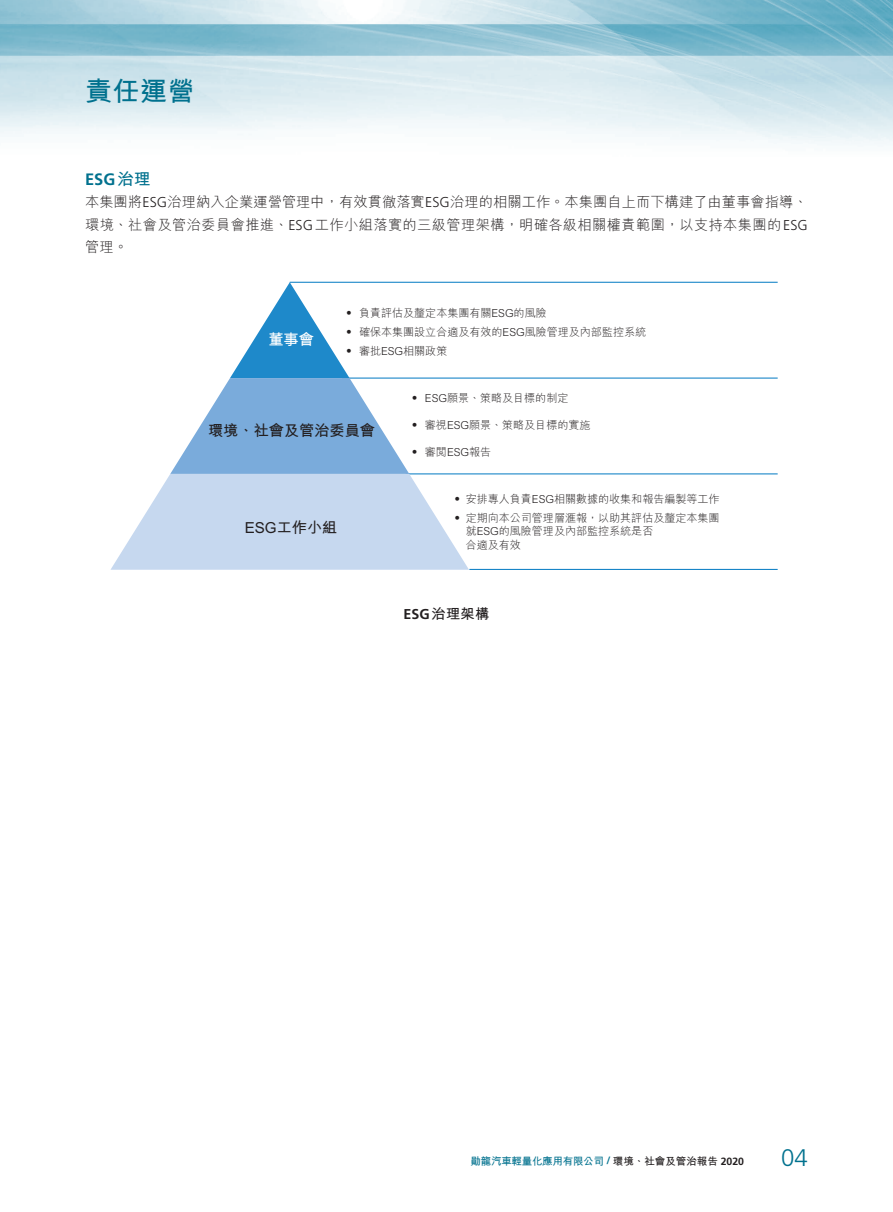
<style>
.page{position:relative;width:893px;height:1212px;background:#fff}
.page>*{position:absolute;margin:0;border:0;box-sizing:border-box;transform-origin:0 0}
.t1{font:700 27px "M Hei HK";color:#00718e}
.t2{font:300 24px "Frutiger LT Std";color:#00718e}
._01_H1{font:700 16.5px "Frutiger LT Std";color:#00718e}
.t3{font:700 15.15px "M Hei HK";color:#231f20}
.t4{font:700 15.15px "M Hei HK";color:#fff}
._00_txt{font:300 14.25px/22.5px "M Hei HK";letter-spacing:.025em;color:#231f20;text-align:justify}
._00_txt-2{font:700 14.25px "M Hei HK";color:#231f20}
.t5{font:300 11.1px/18.8px "M Hei HK";color:#231f20}
.t6{font:700 10.5px "M Hei HK";letter-spacing:-.025em;color:#00718e}
.s1{font-family:"M Hei HK"}
.s2{font-family:"Frutiger LT Std"}
.s3{color:#231f20}
.s4{font-family:"Frutiger LT Std";color:#231f20}
</style>
<div class="page">
<img style="left:0;top:0;width:893px;height:282px">
<hr style="left:290px;top:282px;width:488px;height:1px;background:#0079c2">
<hr style="left:342px;top:378px;width:436px;height:1px;background:#0079c2">
<hr style="left:406px;top:473px;width:372px;height:1px;background:#0079c2">
<hr style="left:469px;top:569px;width:309px;height:1px;background:#0079c2">
<svg style="left:110px;top:282px;width:359px;height:288px"></svg>
<p class="t1" style="left:85px;top:71px;width:111px">責任運營</p>
<p class="_01_H1" style="left:85px;top:169px;width:67px">ESG<span class="s1">治理</span></p>
<p class="_00_txt" style="left:85px;top:191px;width:724px">本集團將<span class="s2">ESG</span>治理納入企業運營管理中，有效貫徹落實<span class="s2">ESG</span>治理的相關工作。本集團自上而下構建了由董事會指導、環境、社會及管治委員會推進、<span class="s2">ESG</span>工作小組落實的三級管理架構，明確各級相關權責範圍，以支持本集團的<span class="s2">ESG</span>管理。</p>
<p class="t5" style="left:343px;top:304px;width:304px">‧ 負責評估及釐定本集團有關ESG的風險<br>‧ 確保本集團設立合適及有效的ESG風險管理及內部監控系統‧ 審批ESG相關政策</p>
<p class="t5" style="left:409px;top:388px;width:161px">‧ ESG願景、策略及目標的制定</p>
<p class="t5" style="left:409px;top:415px;width:183px">‧ 審視ESG願景、策略及目標的實施</p>
<p class="t5" style="left:409px;top:442px;width:83px">‧ 審閱ESG報告</p>
<p class="t5" style="left:452px;top:489px;width:269px">‧ 安排專人負責ESG相關數據的收集和報告編製等工作</p>
<p class="t4" style="left:268px;top:329px;width:47px">董事會</p>
<p class="t3" style="left:208px;top:420px;width:168px">環境、社會及管治委員會</p>
<p class="t3" style="left:245px;top:516px;width:94px">ESG工作小組</p>
<p class="t5" style="left:466px;top:510px;width:255px;line-height:13.8px;text-indent:-14px">‧ 定期向本公司管理層滙報，以助其評估及釐定本集團就ESG的風險管理及內部監控系統是否<br>合適及有效</p>
<p class="_00_txt-2" style="left:404px;top:604px;width:87px"><span class="s2">ESG</span>治理架構</p>
<p class="t6" style="left:471px;top:1153px;width:275px">勛龍汽車輕量化應用有限公司 <span class="s2">/</span> <span class="s3">環境、社會及管治報告</span> <span class="s4">2020</span></p>
<h2 class="t2" style="left:781px;top:1144px;width:28px">04</h2>
</div>
